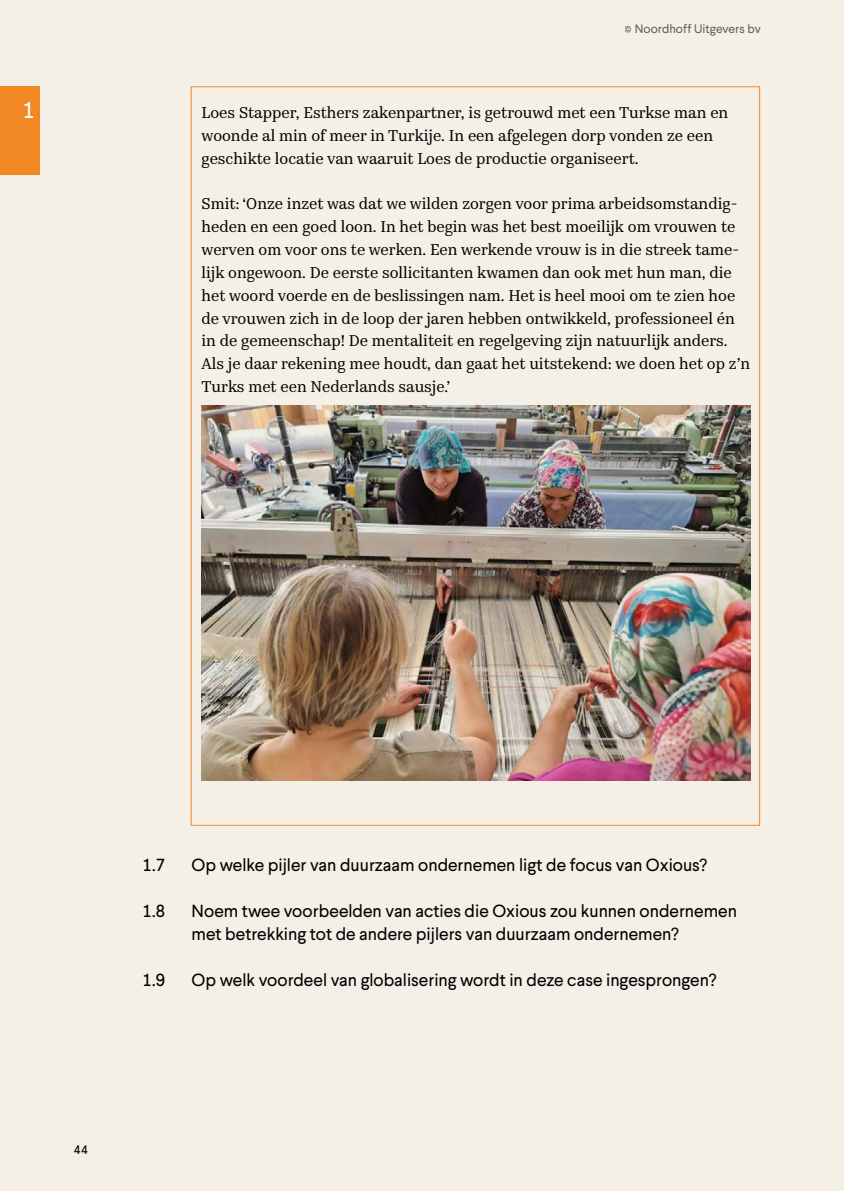
<style>
.page{position:relative;width:844px;height:1191px;background:#fff}
.page>*{position:absolute;margin:0;border:0;box-sizing:border-box;transform-origin:0 0}
.t1{font:22.75px "Larsseit";color:#fff}
.t2{font:17.5px/22.8px "Larsseit";color:#000}
.t3{font:15.75px/22.8px "Kazimir Text";color:#000}
.t4{font:12.25px "Larsseit";letter-spacing:.005em;color:#000}
</style>
<div class="page">
<div style="left:0;top:0;width:843px;height:1191px;background:#f4f0e8"></div>
<div style="left:191px;top:86px;width:568px;height:739px;background:#f4f0e8;border:1px solid #f18824"></div>
<img style="left:201px;top:406px;width:548px;height:374px">
<div style="left:0;top:86px;width:40px;height:89px;background:#f18824"></div>
<h1 class="t1" style="left:22px;top:95px;width:15px">1</h1>
<p class="t4" style="left:624px;top:21px;width:137px">© Noordhoff Uitgevers bv</p>
<p class="t3" style="left:201px;top:100px;width:528px">Loes Stapper, Esthers zakenpartner, is getrouwd met een Turkse man en woonde al min of meer in Turkije. In een afgelegen dorp vonden ze een geschikte locatie van waaruit Loes de productie organiseert.</p>
<p class="t3" style="left:201px;top:191px;width:550px">Smit: ‘Onze inzet was dat we wilden zorgen voor prima arbeidsomstandig&shy;heden en een goed loon. In het begin was het best moeilijk om vrouwen te werven om voor ons te werken. Een werkende vrouw is in die streek tame&shy;lijk ongewoon. De eerste sollicitanten kwamen dan ook met hun man, die het woord voerde en de beslissingen nam. Het is heel mooi om te zien hoe de vrouwen zich in de loop der jaren hebben ontwikkeld, professioneel én in de gemeenschap! De mentaliteit en regelgeving zijn natuurlijk anders.<br>Als je daar rekening mee houdt, dan gaat het uitstekend: we doen het op z’n Turks met een Nederlands sausje.’</p>
<p class="t2" style="left:142px;top:853px;width:25px">1.7</p>
<p class="t2" style="left:191px;top:853px;width:517px">Op welke pijler van duurzaam ondernemen ligt de focus van Oxious?</p>
<p class="t2" style="left:142px;top:899px;width:25px">1.8</p>
<p class="t2" style="left:191px;top:899px;width:546px">Noem twee voorbeelden van acties die Oxious zou kunnen ondernemen met betrekking tot de andere pijlers van duurzaam ondernemen?</p>
<p class="t2" style="left:142px;top:967px;width:25px">1.9</p>
<p class="t2" style="left:191px;top:967px;width:526px">Op welk voordeel van globalisering wordt in deze case ingesprongen?</p>
<p class="t4" style="left:74px;top:1141px;width:16px">44</p>
</div>
